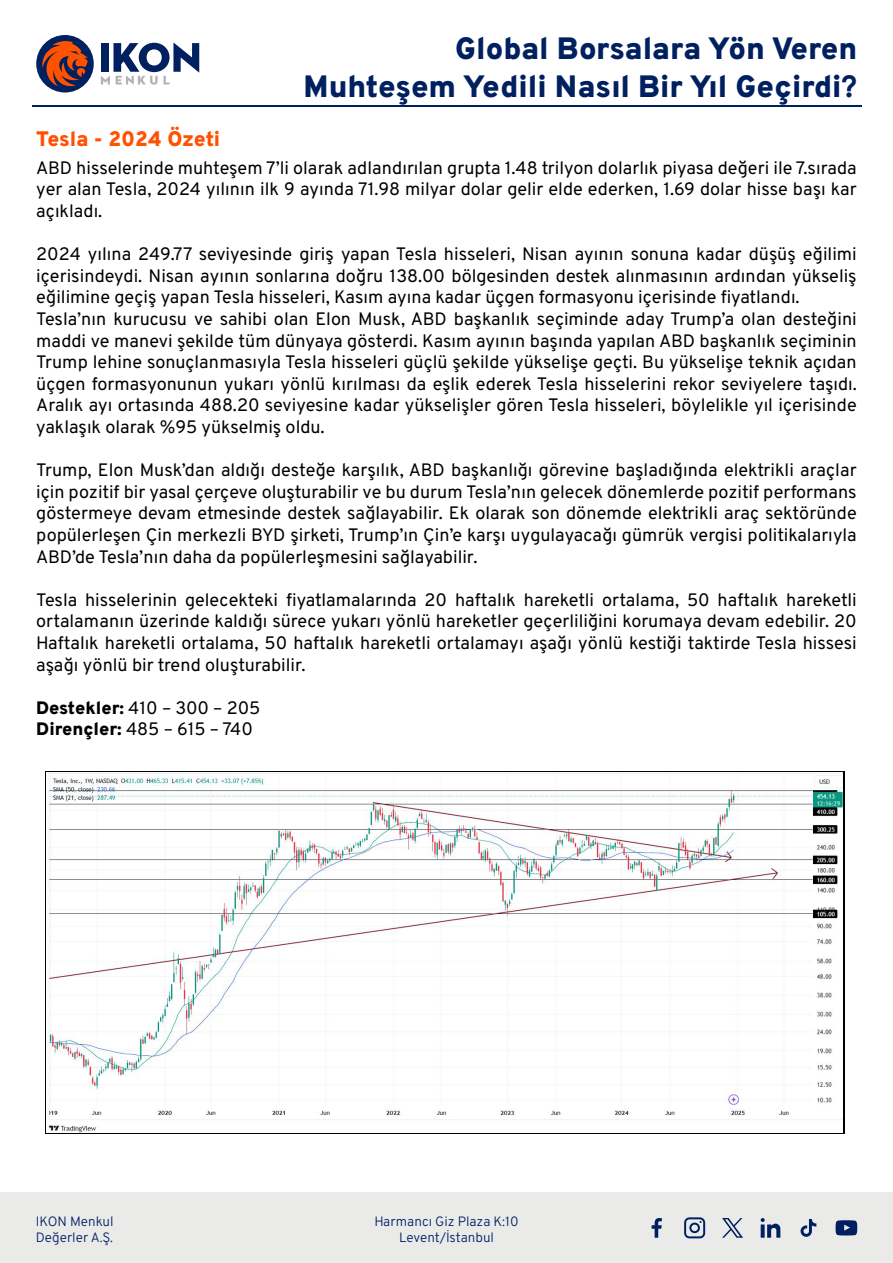
<style>
.page{position:relative;width:893px;height:1263px;background:#fff}
.page>*{position:absolute;margin:0;border:0;box-sizing:border-box;transform-origin:0 0}
.t1{font:900 30.9px/37px "Overpass";color:#00205f;text-align:right}
.t2{font:900 21px "Overpass";color:#ff5100}
.t3{font:18px/21.6px "Overpass";color:#000;text-align:justify}
.t4{font:300 13.5px/16.5px "Overpass";color:#001f60;text-align:center}
.s1{font-weight:700}
.s2{font-weight:900}
</style>
<div class="page">
<div style="left:0;top:1192px;width:893px;height:71px;background:#eaeae9"></div>
<svg style="left:835px;top:1220px;width:22px;height:15px"></svg>
<svg style="left:652px;top:1218px;width:10px;height:20px"></svg>
<svg style="left:684px;top:1217px;width:21px;height:21px"></svg>
<svg style="left:761px;top:1218px;width:19px;height:20px"></svg>
<svg style="left:800px;top:1219px;width:16px;height:18px"></svg>
<svg style="left:722px;top:1218px;width:21px;height:20px"></svg>
<hr style="left:32px;top:105px;width:829px;height:1px;background:#00205f">
<div style="left:36px;top:35px;width:58px;height:57px;background:#00205f;border-radius:50%"></div>
<svg style="left:42px;top:41px;width:47px;height:45px"></svg>
<svg style="left:101px;top:43px;width:98px;height:42px"></svg>
<img style="left:47px;top:773px;width:796px;height:359px">
<p class="t2" style="left:36px;top:122px;width:185px">Tesla - 2024 Özeti</p>
<h1 class="t1" style="left:304px;top:29px;width:555px">Global Borsalara Yön Veren<br>Muhteşem Yedili Nasıl Bir Yıl Geçirdi<span class="s1">?</span></h1>
<p class="t3" style="left:36px;top:156px;width:822px">ABD hisselerinde muhteşem 7’li olarak adlandırılan grupta 1.48 trilyon dolarlık piyasa değeri ile 7.sırada yer alan Tesla, 2024 yılının ilk 9 ayında 71.98 milyar dolar gelir elde ederken, 1.69 dolar hisse başı kar açıkladı.</p>
<p class="t3" style="left:36px;top:242px;width:822px;text-align:left">2024 yılına 249.77 seviyesinde giriş yapan Tesla hisseleri, Nisan ayının sonuna kadar düşüş eğilimi içerisindeydi. Nisan ayının sonlarına doğru 138.00 bölgesinden destek alınmasının ardından yükseliş eğilimine geçiş yapan Tesla hisseleri, Kasım ayına kadar üçgen formasyonu içerisinde fiyatlandı.<br>Tesla’nın kurucusu ve sahibi olan Elon Musk, ABD başkanlık seçiminde aday Trump’a olan desteğini maddi ve manevi şekilde tüm dünyaya gösterdi. Kasım ayının başında yapılan ABD başkanlık seçiminin Trump lehine sonuçlanmasıyla Tesla hisseleri güçlü şekilde yükselişe geçti. Bu yükselişe teknik açıdan üçgen formasyonunun yukarı yönlü kırılması da eşlik ederek Tesla hisselerini rekor seviyelere taşıdı.<br>Aralık ayı ortasında 488.20 seviyesine kadar yükselişler gören Tesla hisseleri, böylelikle yıl içerisinde yaklaşık olarak %95 yükselmiş oldu.</p>
<p class="t3" style="left:36px;top:458px;width:822px">Trump, Elon Musk’dan aldığı desteğe karşılık, ABD başkanlığı görevine başladığında elektrikli araçlar için pozitif bir yasal çerçeve oluşturabilir ve bu durum Tesla’nın gelecek dönemlerde pozitif performans göstermeye devam etmesinde destek sağlayabilir. Ek olarak son dönemde elektrikli araç sektöründe popülerleşen Çin merkezli BYD şirketi, Trump’ın Çin’e karşı uygulayacağı gümrük vergisi politikalarıyla ABD’de Tesla’nın daha da popülerleşmesini sağlayabilir.</p>
<p class="t3" style="left:36px;top:588px;width:822px">Tesla hisselerinin gelecekteki fiyatlamalarında 20 haftalık hareketli ortalama, 50 haftalık hareketli ortalamanın üzerinde kaldığı sürece yukarı yönlü hareketler geçerliliğini korumaya devam edebilir. 20<br>Haftalık hareketli ortalama, 50 haftalık hareketli ortalamayı aşağı yönlü kestiği taktirde Tesla hissesi aşağı yönlü bir trend oluşturabilir.</p>
<p class="t3" style="left:36px;top:696px;width:226px"><span class="s2">Destekler:</span> 410 – 300 – 205<br><span class="s2">Dirençler:</span> 485 – 615 – 740</p>
<p class="t4" style="left:36px;top:1212px;width:79px;text-align:left">IKON Menkul<br>Değerler A.Ş.</p>
<p class="t4" style="left:374px;top:1212px;width:146px">Harmancı Giz Plaza K:10<br>Levent/İstanbul</p>
</div>
